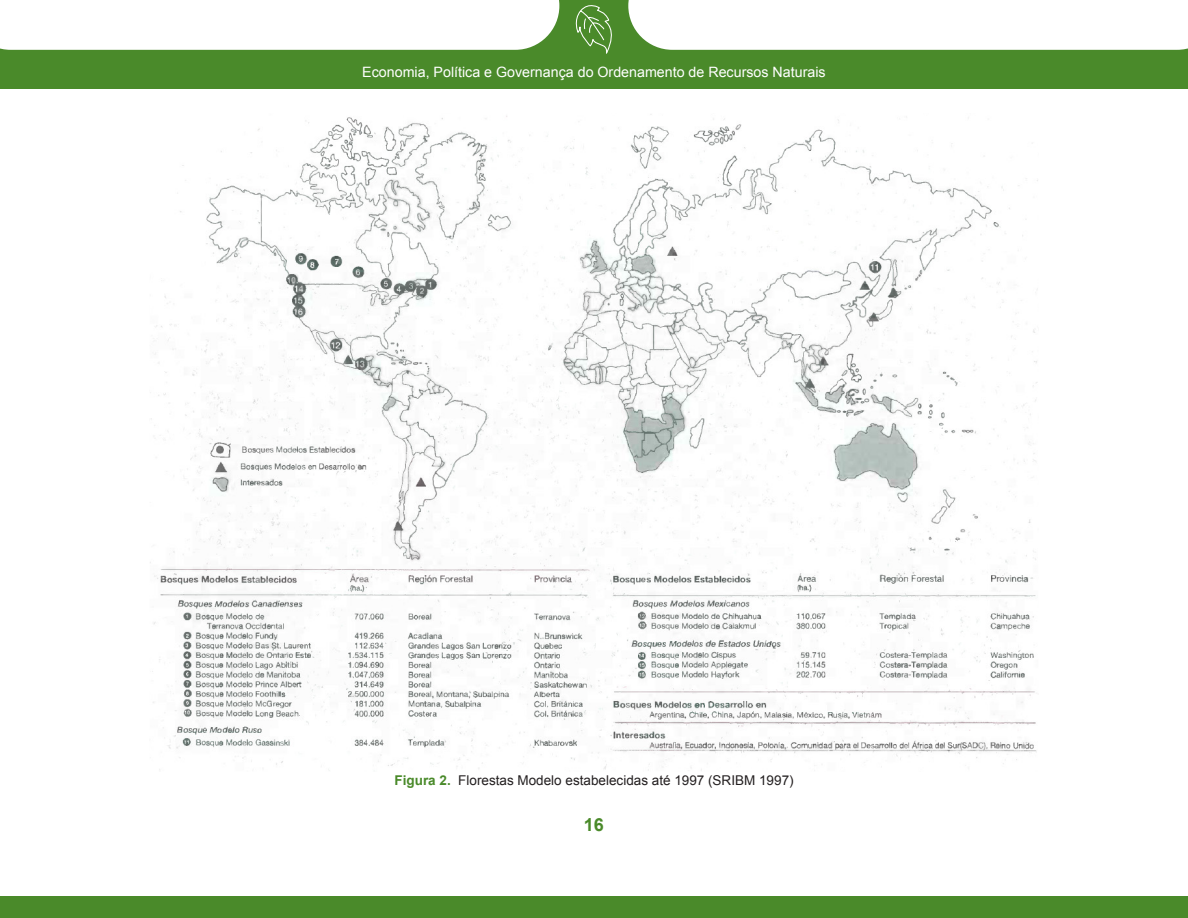
<style>
.page{position:relative;width:1188px;height:918px;background:#fff}
.page>*{position:absolute;margin:0;border:0;box-sizing:border-box;transform-origin:0 0}
.t1{font:700 18px "Arial";color:#4a8a2a}
.t2{font:14.25px "Arial";color:#fff}
.Figura{font:13.5px "Arial";color:#231f20}
.s1{font-weight:700;color:#4a8a2a}
</style>
<div class="page">
<div style="left:0;top:897px;width:1188px;height:21px;background:#4a8a2a"></div>
<div style="left:0;top:0;width:1187px;height:88px;background:#4a8a2a"></div>
<div style="left:0;top:0;width:559px;height:50px;background:#fff"></div>
<div style="left:628px;top:0;width:560px;height:50px;background:#fff"></div>
<svg style="left:575px;top:5px;width:37px;height:49px"></svg>
<img style="left:150px;top:114px;width:888px;height:657px">
<p class="t2" style="left:362px;top:62px;width:465px">Economia, Política e Governança do Ordenamento de Recursos Naturais</p>
<p class="Figura" style="left:395px;top:772px;width:401px"><span class="s1">Figura 2.</span> Florestas Modelo estabelecidas até 1997 (SRIBM 1997)</p>
<p class="t1" style="left:584px;top:813px;width:22px">16</p>
</div>
